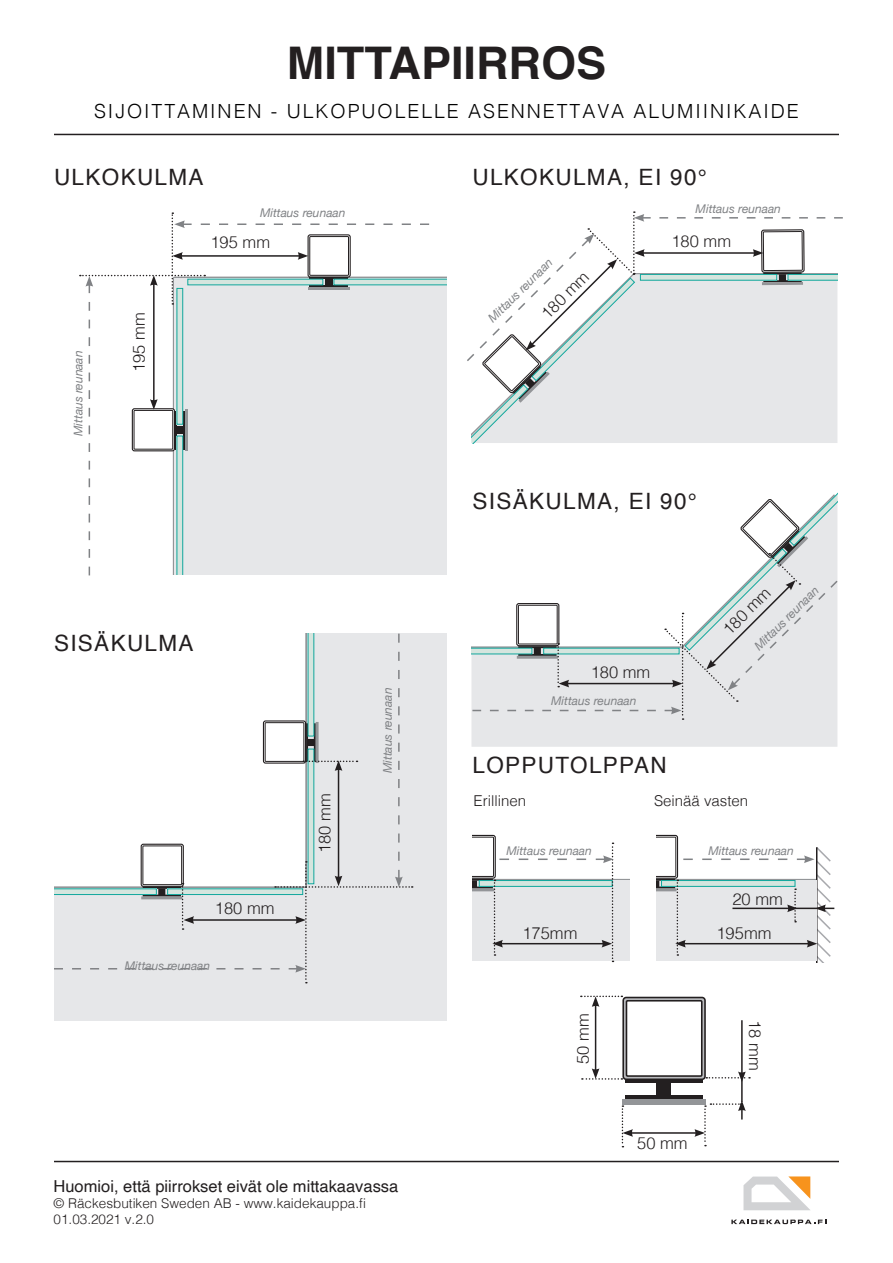
<style>
.page{position:relative;width:893px;height:1263px;background:#fff}
.page>*{position:absolute;margin:0;border:0;box-sizing:border-box;transform-origin:0 0}
.Rubrik_huvud{font:700 45px "Helvetica";color:#231f20}
.Mellanrubrik{font:22.5px "Helvetica";letter-spacing:.06em;color:#231f20}
.Underrubrik{font:300 19.5px "Helvetica";letter-spacing:.1em;color:#000}
.Mått{font:300 16.5px "Helvetica";color:#231f20}
.Mått-2{font:16.5px "Helvetica";color:#231f20}
.Mått-3{font:300 15px "Helvetica";color:#231f20}
.Mått-4{font:300 13.5px "Helvetica";color:#231f20}
.kursiv_liten_text{font:italic 12px "Helvetica Neue";color:#808285}
</style>
<div class="page">
<div style="left:471px;top:720px;width:366px;height:27px;background:#e6e7e9"></div>
<hr style="left:472px;top:879px;width:161px;height:3px;background:#939598">
<div style="left:656px;top:880px;width:161px;height:81px;background:#e6e7e9"></div>
<div style="left:472px;top:880px;width:161px;height:81px;background:#e6e7e9"></div>
<div style="left:634px;top:835px;width:44px;height:44px;border:1px solid #231f20;border-radius:2px"></div>
<div style="left:636px;top:837px;width:40px;height:40px;border:1px solid #231f20"></div>
<hr style="left:636px;top:879px;width:39px;height:2px;background:#231f20">
<hr style="left:636px;top:886px;width:39px;height:2px;background:#231f20">
<hr style="left:635px;top:888px;width:41px;height:3px;background:#939598">
<svg style="left:655px;top:880px;width:4px;height:8px"></svg>
<div style="left:661px;top:880px;width:134px;height:6px;background:#d5e5de"></div>
<div style="left:661px;top:880px;width:134px;height:6px;border:1px solid #12a79d"></div>
<div style="left:54px;top:888px;width:392px;height:132px;background:#e6e7e9"></div>
<div style="left:307px;top:634px;width:139px;height:321px;background:#e6e7e9"></div>
<hr style="left:625px;top:1079px;width:78px;height:4px;background:#231f20">
<hr style="left:625px;top:1095px;width:78px;height:4px;background:#231f20">
<div style="left:622px;top:1099px;width:83px;height:6px;background:#939598"></div>
<div style="left:656px;top:1083px;width:15px;height:14px;background:#231f20"></div>
<div style="left:630px;top:824px;width:25px;height:137px;background:#fff"></div>
<hr style="left:631px;top:1132px;width:66px;height:2px;background:#231f20">
<hr style="left:741px;top:1079px;width:2px;height:23px;background:#231f20">
<svg style="left:622px;top:1105px;width:11px;height:42px"></svg>
<svg style="left:581px;top:995px;width:169px;height:87px"></svg>
<svg style="left:694px;top:1100px;width:52px;height:46px"></svg>
<svg style="left:54px;top:634px;width:359px;height:349px"></svg>
<svg style="left:467px;top:211px;width:376px;height:232px"></svg>
<svg style="left:471px;top:492px;width:367px;height:228px"></svg>
<svg style="left:80px;top:212px;width:366px;height:363px"></svg>
<svg style="left:472px;top:835px;width:142px;height:127px"></svg>
<svg style="left:675px;top:845px;width:159px;height:117px"></svg>
<svg style="left:743px;top:1176px;width:68px;height:34px"></svg>
<svg style="left:731px;top:1219px;width:95px;height:5px"></svg>
<hr style="left:54px;top:1161px;width:785px;height:1px;background:#231f20">
<hr style="left:54px;top:134px;width:785px;height:1px;background:#231f20">
<p class="Rubrik_huvud" style="left:287px;top:27px;width:321px">MITTAPIIRROS</p>
<p class="Underrubrik" style="left:94px;top:94px;width:706px">SIJOITTAMINEN - ULKOPUOLELLE ASENNETTAVA ALUMIINIKAIDE</p>
<p class="Mellanrubrik" style="left:54px;top:160px;width:151px">ULKOKULMA</p>
<p class="kursiv_liten_text" style="left:260px;top:204px;width:87px">Mittaus reunaan</p>
<p class="Mått" style="left:210px;top:228px;width:61px">195 mm</p>
<p class="kursiv_liten_text" style="left:70px;top:436px;width:87px;rotate:-90deg">Mittaus reunaan</p>
<p class="Mått" style="left:125px;top:372px;width:61px;rotate:-90deg">195 mm</p>
<p class="Mellanrubrik" style="left:54px;top:626px;width:141px">SISÄKULMA</p>
<p class="Mått" style="left:215px;top:894px;width:61px">180 mm</p>
<p class="kursiv_liten_text" style="left:125px;top:957px;width:87px">Mittaus reunaan</p>
<p class="Mått" style="left:311px;top:853px;width:61px;rotate:-90deg">180 mm</p>
<p class="kursiv_liten_text" style="left:379px;top:773px;width:87px;rotate:-90deg">Mittaus reunaan</p>
<p class="Mått-2" style="left:54px;top:1173px;width:346px">Huomioi, että piirrokset eivät ole mittakaavassa</p>
<p class="Mått-4" style="left:54px;top:1192px;width:314px">© Räckesbutiken Sweden AB - www.kaidekauppa.fi</p>
<p class="Mått-4" style="left:54px;top:1208px;width:102px">01.03.2021 v.2.0</p>
<p class="Mellanrubrik" style="left:472px;top:160px;width:236px">ULKOKULMA, EI 90°</p>
<p class="kursiv_liten_text" style="left:696px;top:200px;width:87px">Mittaus reunaan</p>
<p class="kursiv_liten_text" style="left:484px;top:314px;width:87px;rotate:-45deg">Mittaus reunaan</p>
<p class="Mått" style="left:534px;top:306px;width:61px;rotate:-45deg">180 mm</p>
<p class="Mått" style="left:671px;top:227px;width:61px">180 mm</p>
<p class="Mellanrubrik" style="left:472px;top:484px;width:226px">SISÄKULMA, EI 90°</p>
<p class="Mått" style="left:591px;top:658px;width:61px">180 mm</p>
<p class="kursiv_liten_text" style="left:551px;top:692px;width:87px">Mittaus reunaan</p>
<p class="Mellanrubrik" style="left:472px;top:748px;width:196px">LOPPUTOLPPAN</p>
<p class="kursiv_liten_text" style="left:750px;top:642px;width:87px;rotate:-45deg">Mittaus reunaan</p>
<p class="Mått" style="left:716px;top:622px;width:61px;rotate:-45deg">180 mm</p>
<p class="Mått-3" style="left:474px;top:788px;width:54px">Erillinen</p>
<p class="Mått-3" style="left:654px;top:788px;width:96px">Seinää vasten</p>
<p class="kursiv_liten_text" style="left:506px;top:842px;width:87px">Mittaus reunaan</p>
<p class="kursiv_liten_text" style="left:708px;top:842px;width:87px">Mittaus reunaan</p>
<p class="Mått" style="left:732px;top:885px;width:52px">20 mm</p>
<p class="Mått" style="left:522px;top:919px;width:57px">175mm</p>
<p class="Mått" style="left:716px;top:919px;width:57px">195mm</p>
<p class="Mått" style="left:569px;top:1064px;width:52px;rotate:-90deg">50 mm</p>
<p class="Mått" style="left:769px;top:1020px;width:52px;rotate:90deg">18 mm</p>
<p class="Mått" style="left:637px;top:1129px;width:52px">50 mm</p>
</div>
